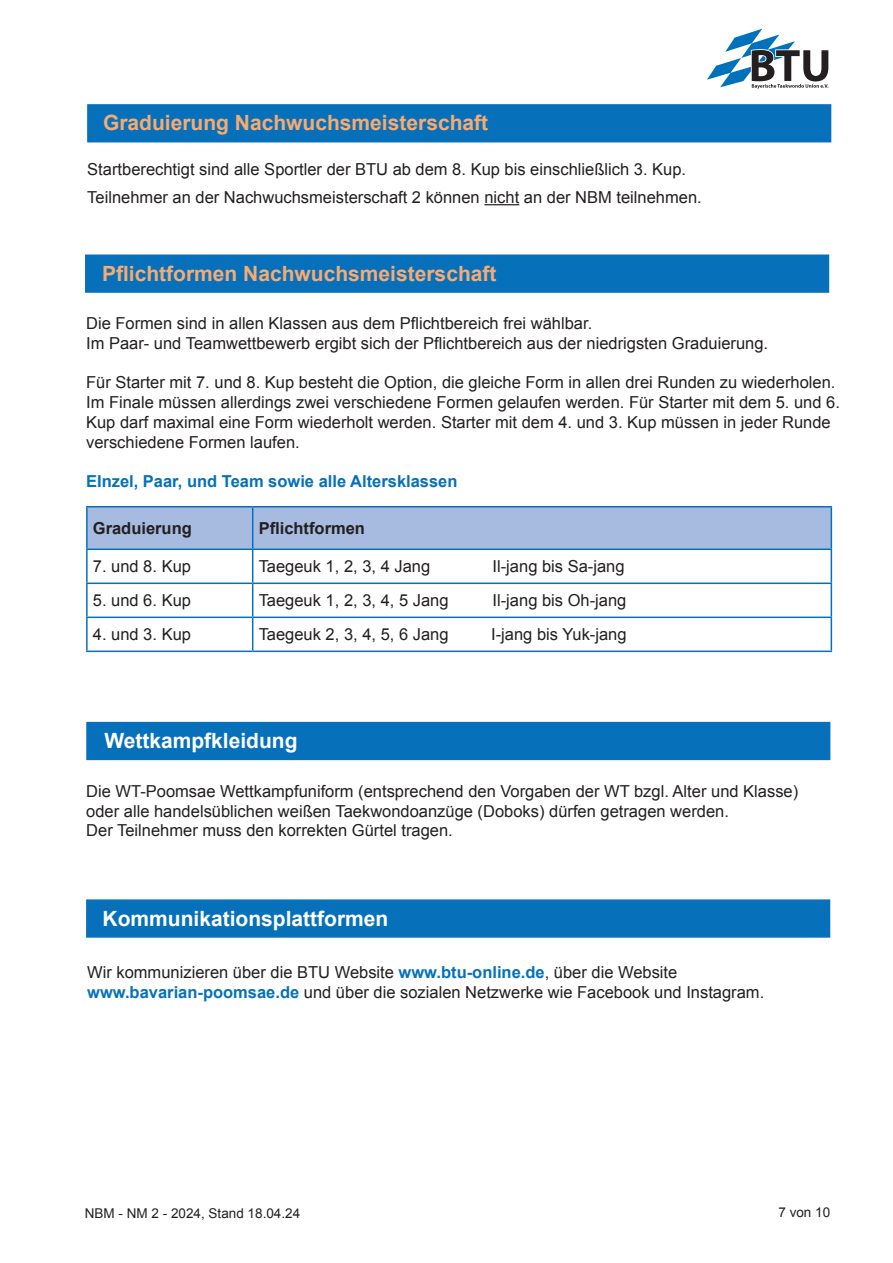
<style>
.page{position:relative;width:893px;height:1263px;background:#fff}
.page>*{position:absolute;margin:0;border:0;box-sizing:border-box;transform-origin:0 0}
.t1{font:700 21px "Arial";color:#f9aa71}
.t2{font:700 21px "Arial";color:#fff}
.t3{font:16.5px/19.8px "Arial";color:#231f20}
.t4{font:700 16.5px "Arial";color:#0671ba}
.t5{font:700 16.5px "Arial";color:#231f20}
.t6{font:13.5px "Arial";color:#231f20}
.s1{font-weight:700;color:#0671ba}
</style>
<div class="page">
<div style="left:87px;top:104px;width:744px;height:38px;background:#0671ba;border:2px solid #0671ba"></div>
<div style="left:85px;top:254px;width:744px;height:39px;background:#0671ba;border:2px solid #0671ba"></div>
<hr style="left:484px;top:204px;width:35px;height:1px;background:#231f20">
<div style="left:86px;top:722px;width:744px;height:38px;background:#0671ba"></div>
<div style="left:86px;top:899px;width:744px;height:39px;background:#0671ba;border:2px solid #0671ba"></div>
<div style="left:88px;top:507px;width:743px;height:41px;background:#a7bbe0"></div>
<hr style="left:86px;top:506px;width:167px;height:1px;background:#0671ba">
<hr style="left:86px;top:507px;width:2px;height:41px;background:#0671ba">
<hr style="left:253px;top:506px;width:579px;height:1px;background:#0671ba">
<hr style="left:252px;top:507px;width:1px;height:41px;background:#0671ba">
<hr style="left:831px;top:507px;width:1px;height:41px;background:#0671ba">
<hr style="left:86px;top:548px;width:167px;height:2px;background:#0671ba">
<hr style="left:86px;top:550px;width:2px;height:32px;background:#0671ba">
<hr style="left:253px;top:548px;width:579px;height:2px;background:#0671ba">
<hr style="left:252px;top:550px;width:1px;height:32px;background:#0671ba">
<hr style="left:831px;top:550px;width:1px;height:32px;background:#0671ba">
<hr style="left:86px;top:582px;width:167px;height:2px;background:#0671ba">
<hr style="left:86px;top:584px;width:2px;height:32px;background:#0671ba">
<hr style="left:253px;top:582px;width:579px;height:2px;background:#0671ba">
<hr style="left:252px;top:584px;width:1px;height:32px;background:#0671ba">
<hr style="left:831px;top:584px;width:1px;height:32px;background:#0671ba">
<hr style="left:86px;top:616px;width:167px;height:2px;background:#0671ba">
<hr style="left:86px;top:618px;width:2px;height:33px;background:#0671ba">
<hr style="left:253px;top:616px;width:579px;height:2px;background:#0671ba">
<hr style="left:252px;top:618px;width:1px;height:33px;background:#0671ba">
<hr style="left:831px;top:618px;width:1px;height:33px;background:#0671ba">
<hr style="left:86px;top:651px;width:167px;height:1px;background:#0671ba">
<hr style="left:253px;top:651px;width:579px;height:1px;background:#0671ba">
<svg style="left:707px;top:29px;width:121px;height:60px"></svg>
<p class="t1" style="left:103px;top:109px;width:387px">Graduierung Nachwuchsmeisterschaft</p>
<p class="t3" style="left:87px;top:155px;width:616px;line-height:28.3px">Startberechtigt sind alle Sportler der BTU ab dem 8. Kup bis einschließlich 3. Kup.<br>Teilnehmer an der Nachwuchsmeisterschaft 2 können nicht an der NBM teilnehmen.</p>
<p class="t1" style="left:102px;top:259px;width:396px">Pflichtformen Nachwuchsmeisterschaft</p>
<p class="t3" style="left:86px;top:313px;width:683px">Die Formen sind in allen Klassen aus dem Pflichtbereich frei wählbar.<br>Im Paar- und Teamwettbewerb ergibt sich der Pflichtbereich aus der niedrigsten Graduierung.</p>
<p class="t3" style="left:86px;top:373px;width:755px">Für Starter mit 7. und 8. Kup besteht die Option, die gleiche Form in allen drei Runden zu wiederholen.<br>Im Finale müssen allerdings zwei verschiedene Formen gelaufen werden. Für Starter mit dem 5. und 6.<br>Kup darf maximal eine Form wiederholt werden. Starter mit dem 4. und 3. Kup müssen in jeder Runde verschiedene Formen laufen.</p>
<p class="t4" style="left:86px;top:471px;width:373px">EInzel, Paar, und Team sowie alle Altersklassen</p>
<p class="t5" style="left:93px;top:517px;width:101px">Graduierung</p>
<p class="t5" style="left:259px;top:517px;width:108px">Pflichtformen</p>
<p class="t3" style="left:93px;top:557px;width:100px">7. und 8. Kup</p>
<p class="t3" style="left:259px;top:557px;width:173px">Taegeuk 1, 2, 3, 4 Jang</p>
<p class="t3" style="left:493px;top:557px;width:134px">Il-jang bis Sa-jang</p>
<p class="t3" style="left:93px;top:591px;width:100px">5. und 6. Kup</p>
<p class="t3" style="left:259px;top:591px;width:191px">Taegeuk 1, 2, 3, 4, 5 Jang</p>
<p class="t3" style="left:493px;top:591px;width:135px">Il-jang bis Oh-jang</p>
<p class="t3" style="left:93px;top:625px;width:100px">4. und 3. Kup</p>
<p class="t3" style="left:259px;top:625px;width:191px">Taegeuk 2, 3, 4, 5, 6 Jang</p>
<p class="t3" style="left:491px;top:625px;width:137px">I-jang bis Yuk-jang</p>
<p class="t2" style="left:104px;top:727px;width:195px">Wettkampfkleidung</p>
<p class="t3" style="left:86px;top:781px;width:713px">Die WT-Poomsae Wettkampfuniform (entsprechend den Vorgaben der WT bzgl. Alter und Klasse) oder alle handelsüblichen weißen Taekwondoanzüge (Doboks) dürfen getragen werden.<br>Der Teilnehmer muss den korrekten Gürtel tragen.</p>
<p class="t2" style="left:103px;top:904px;width:287px">Kommunikationsplattformen</p>
<p class="t3" style="left:87px;top:963px;width:679px">Wir kommunizieren über die BTU Website <span class="s1">www.btu-online.de</span>, über die Website <span class="s1">www.bavarian-poomsae.de</span> und über die sozialen Netzwerke wie Facebook und Instagram.</p>
<p class="t6" style="left:85px;top:1204px;width:217px">NBM - NM 2 - 2024, Stand 18.04.24</p>
<p class="t6" style="left:778px;top:1203px;width:53px">7 von 10</p>
</div>
